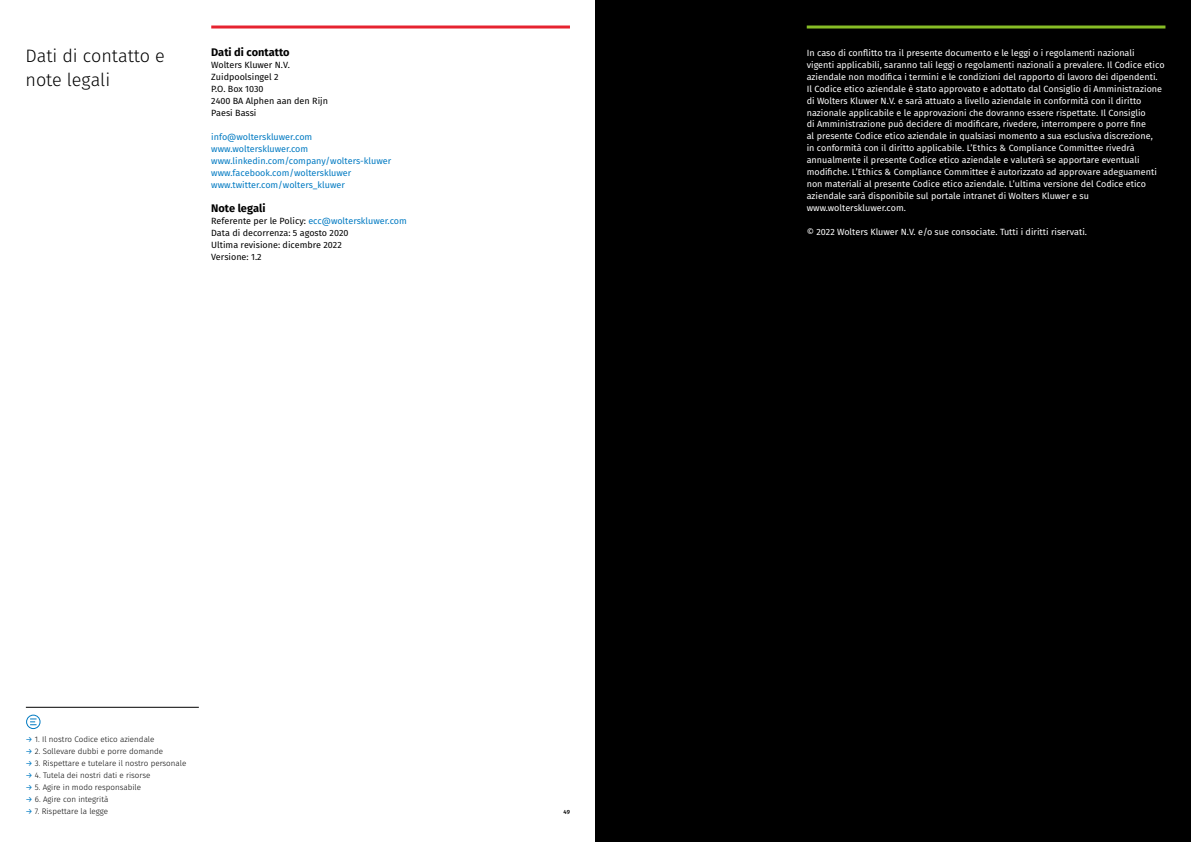
<style>
.page{position:relative;width:1191px;height:842px;background:#fff}
.page>*{position:absolute;margin:0;border:0;box-sizing:border-box;transform-origin:0 0}
.t1{font:300 18px/24px "Fira Sans";color:#000}
.t2{font:700 11px "Fira Sans";color:#000}
.t3{font:9px/12px "Fira Sans";color:#fff}
.t4{font:9px/12px "Fira Sans";color:#000}
.t5{font:9px/12px "Fira Sans";color:#007ac2}
.t6{font:300 8px "Fira Sans";color:#000}
.t7{font:500 6px "Fira Sans";color:#000}
.s1{color:#007ac2}
.s2{font-weight:400;color:#007ac2}
</style>
<div class="page">
<div style="left:595px;top:0;width:596px;height:842px;background:#000"></div>
<hr style="left:211px;top:26px;width:359px;height:3px;background:#e62330">
<hr style="left:806px;top:26px;width:359px;height:3px;background:#86bc25">
<hr style="left:26px;top:707px;width:173px;height:1px;background:#000">
<div style="left:26px;top:715px;width:14px;height:14px;border:1px solid #007ac2;border-radius:50%"></div>
<svg style="left:30px;top:719px;width:7px;height:6px"></svg>
<h1 class="t1" style="left:26px;top:43px;width:141px">Dati di contatto e note legali</h1>
<p class="t2" style="left:211px;top:42px;width:80px">Dati di contatto</p>
<p class="t4" style="left:211px;top:58px;width:118px">Wolters Kluwer N.V.<br>Zuidpoolsingel 2<br>P.O. Box 1030<br>2400 BA Alphen aan den Rijn<br>Paesi Bassi</p>
<p class="t5" style="left:211px;top:130px;width:181px">info@wolterskluwer.com www.wolterskluwer.com www.linkedin.com/company/wolters-kluwer www.facebook.com/wolterskluwer www.twitter.com/wolters_kluwer</p>
<p class="t2" style="left:211px;top:198px;width:56px">Note legali</p>
<p class="t4" style="left:211px;top:214px;width:197px">Referente per le Policy: <span class="s1">ecc@wolterskluwer.com<br></span>Data di decorrenza: 5 agosto 2020<br>Ultima revisione: dicembre 2022<br>Versione: 1.2</p>
<p class="t6" style="left:26px;top:733px;width:130px"><span class="s2">→</span> 1. Il nostro Codice etico aziendale</p>
<p class="t6" style="left:26px;top:745px;width:139px"><span class="s2">→</span> 2. Sollevare dubbi e porre domande</p>
<p class="t6" style="left:26px;top:757px;width:162px"><span class="s2">→</span> 3. Rispettare e tutelare il nostro personale</p>
<p class="t6" style="left:26px;top:769px;width:126px"><span class="s2">→</span> 4. Tutela dei nostri dati e risorse</p>
<p class="t6" style="left:26px;top:781px;width:117px"><span class="s2">→</span> 5. Agire in modo responsabile</p>
<p class="t6" style="left:26px;top:793px;width:84px"><span class="s2">→</span> 6. Agire con integrità</p>
<p class="t6" style="left:26px;top:805px;width:84px"><span class="s2">→</span> 7. Rispettare la legge</p>
<p class="t7" style="left:563px;top:807px;width:8px">49</p>
<p class="t3" style="left:806px;top:46px;width:359px">In caso di conflitto tra il presente documento e le leggi o i regolamenti nazionali<br>vigenti applicabili, saranno tali leggi o regolamenti nazionali a prevalere. Il Codice etico aziendale non modifica i termini e le condizioni del rapporto di lavoro dei dipendenti.<br>Il Codice etico aziendale è stato approvato e adottato dal Consiglio di Amministrazione di Wolters Kluwer N.V. e sarà attuato a livello aziendale in conformità con il diritto nazionale applicabile e le approvazioni che dovranno essere rispettate. Il Consiglio<br>di Amministrazione può decidere di modificare, rivedere, interrompere o porre fine<br>al presente Codice etico aziendale in qualsiasi momento a sua esclusiva discrezione,<br>in conformità con il diritto applicabile. L’Ethics &amp; Compliance Committee rivedrà annualmente il presente Codice etico aziendale e valuterà se apportare eventuali modifiche. L’Ethics &amp; Compliance Committee è autorizzato ad approvare adeguamenti non materiali al presente Codice etico aziendale. L’ultima versione del Codice etico aziendale sarà disponibile sul portale intranet di Wolters Kluwer e su www.wolterskluwer.com.</p>
<p class="t3" style="left:806px;top:226px;width:282px">© 2022 Wolters Kluwer N.V. e/o sue consociate. Tutti i diritti riservati.</p>
</div>
